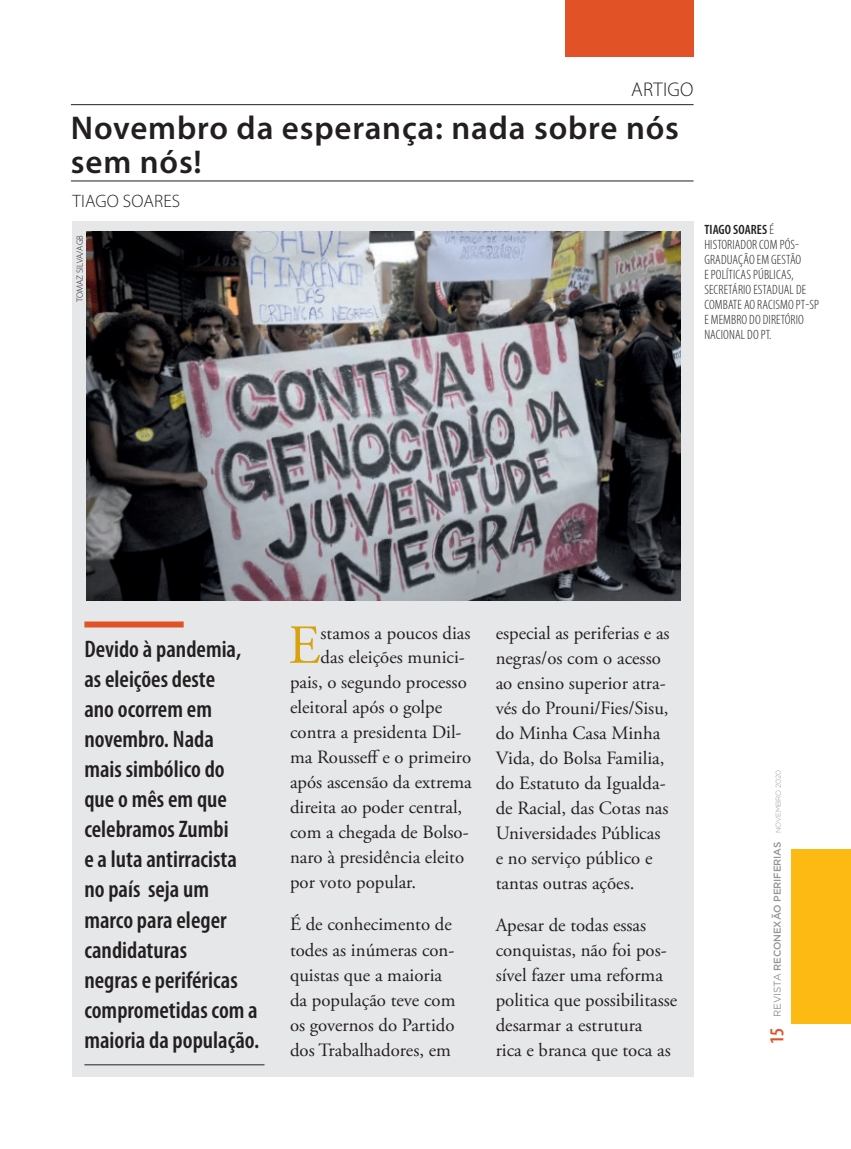
<style>
.page{position:relative;width:851px;height:1149px;background:#fff}
.page>*{position:absolute;margin:0;border:0;box-sizing:border-box;transform-origin:0 0}
.t1{font:54.9px "Adobe Garamond Pro";color:#d8a30c}
.t2{font:600 33px/34px "Myriad Pro";letter-spacing:.025em;color:#231f20}
.t3{font:600 condensed 24px/30px "Myriad Pro";color:#231f20}
.t4{font:300 19.95px "Myriad Pro";letter-spacing:.01em;color:#231f20}
.t5{font:18.75px/25px "Adobe Garamond Pro";color:#231f20}
.t6{font:300 18px "Myriad Pro";letter-spacing:.01em;color:#231f20}
.t7{font:300 condensed 13.5px/15px "Myriad Pro";letter-spacing:.01em;color:#231f20}
.t8{font:500 9.9px "Gotham";letter-spacing:-.01em;color:#939598}
.t9{font:300 9px "Myriad Pro";letter-spacing:.01em;color:#231f20}
.s1{font-weight:600}
.s2{font-family:"Myriad Pro";font-weight:600;font-stretch:condensed;font-size:19.95px;color:#e15326}
.s3{font-weight:400}
.s4{font-weight:300;font-size:7.05px}
</style>
<div class="page">
<div style="left:72px;top:221px;width:621px;height:855px;background:#e6e7e9"></div>
<div style="left:564px;top:1px;width:129px;height:56px;background:#e15326"></div>
<div style="left:791px;top:848px;width:59px;height:175px;background:#fcba13"></div>
<hr style="left:71px;top:104px;width:622px;height:1px;background:#231f20">
<hr style="left:71px;top:181px;width:622px;height:1px;background:#231f20">
<div style="left:84px;top:621px;width:100px;height:6px;background:#e15326"></div>
<hr style="left:84px;top:1064px;width:180px;height:1px;background:#231f20">
<img style="left:86px;top:232px;width:594px;height:368px">
<p class="t4" style="left:631px;top:78px;width:64px">ARTIGO</p>
<h2 class="t2" style="left:71px;top:110px;width:609px">Novembro da esperança: nada sobre nós sem nós!</h2>
<p class="t6" style="left:72px;top:190px;width:109px">TIAGO SOARES</p>
<p class="t9" style="left:74px;top:302px;width:69px;rotate:-90deg">TOMAZ SILVA/AGB</p>
<p class="t7" style="left:704px;top:222px;width:116px"><span class="s1">TIAGO SOARES</span> É<br>HISTORIADOR COM PÓS-<br>GRADUAÇÃO EM GESTÃO<br>E POLÍTICAS PÚBLICAS,<br>SECRETÁRIO ESTADUAL DE<br>COMBATE AO RACISMO PT-SP<br>E MEMBRO DO DIRETÓRIO<br>NACIONAL DO PT.</p>
<p class="t3" style="left:84px;top:633px;width:176px">Devido à pandemia, as eleições deste<br>ano ocorrem em novembro. Nada<br>mais simbólico do que o mês em que celebramos Zumbi<br>e a luta antirracista no país seja um marco para eleger candidaturas<br>negras e periféricas comprometidas com a maioria da população.</p>
<h1 class="t1" style="left:288px;top:612px;width:34px">E</h1>
<p class="t5" style="left:320px;top:620px;width:151px">stamos a poucos dias</p>
<p class="t5" style="left:320px;top:644px;width:146px">das eleições munici-</p>
<p class="t5" style="left:290px;top:669px;width:178px">pais, o segundo processo</p>
<p class="t5" style="left:290px;top:695px;width:154px">eleitoral após o golpe</p>
<p class="t5" style="left:290px;top:720px;width:173px">contra a presidenta Dil-</p>
<p class="t5" style="left:290px;top:745px;width:182px">ma Rousseff e o primeiro</p>
<p class="t5" style="left:290px;top:770px;width:183px">após ascensão da extrema</p>
<p class="t5" style="left:290px;top:795px;width:174px">direita ao poder central,</p>
<p class="t5" style="left:290px;top:820px;width:180px">com a chegada de Bolso-</p>
<p class="t5" style="left:290px;top:845px;width:175px">naro à presidência eleito</p>
<p class="t5" style="left:290px;top:870px;width:127px">por voto popular.</p>
<p class="t5" style="left:290px;top:912px;width:167px">É de conhecimento de todes as inúmeras con&shy;quistas que a maioria da população teve com os governos do Partido dos Trabalhadores, em</p>
<p class="t5" style="left:495px;top:620px;width:175px">especial as periferias e as negras/os com o acesso ao ensino superior atra&shy;vés do Prouni/Fies/Sisu, do Minha Casa Minha<br>Vida, do Bolsa Familia, do Estatuto da Igualda&shy;de Racial, das Cotas nas<br>Universidades Públicas e no serviço público e tantas outras ações.</p>
<p class="t5" style="left:495px;top:912px;width:183px">Apesar de todas essas conquistas, não foi pos&shy;sível fazer uma reforma politica que possibilitasse desarmar a estrutura<br>rica e branca que toca as</p>
<p class="t8" style="left:770px;top:1043px;width:276px;rotate:-90deg"><span class="s2">15</span> <span class="s3">REVISTA</span> RECONEXÃO PERIFERIAS <span class="s4">NOVEMBRO 2020</span></p>
</div>
